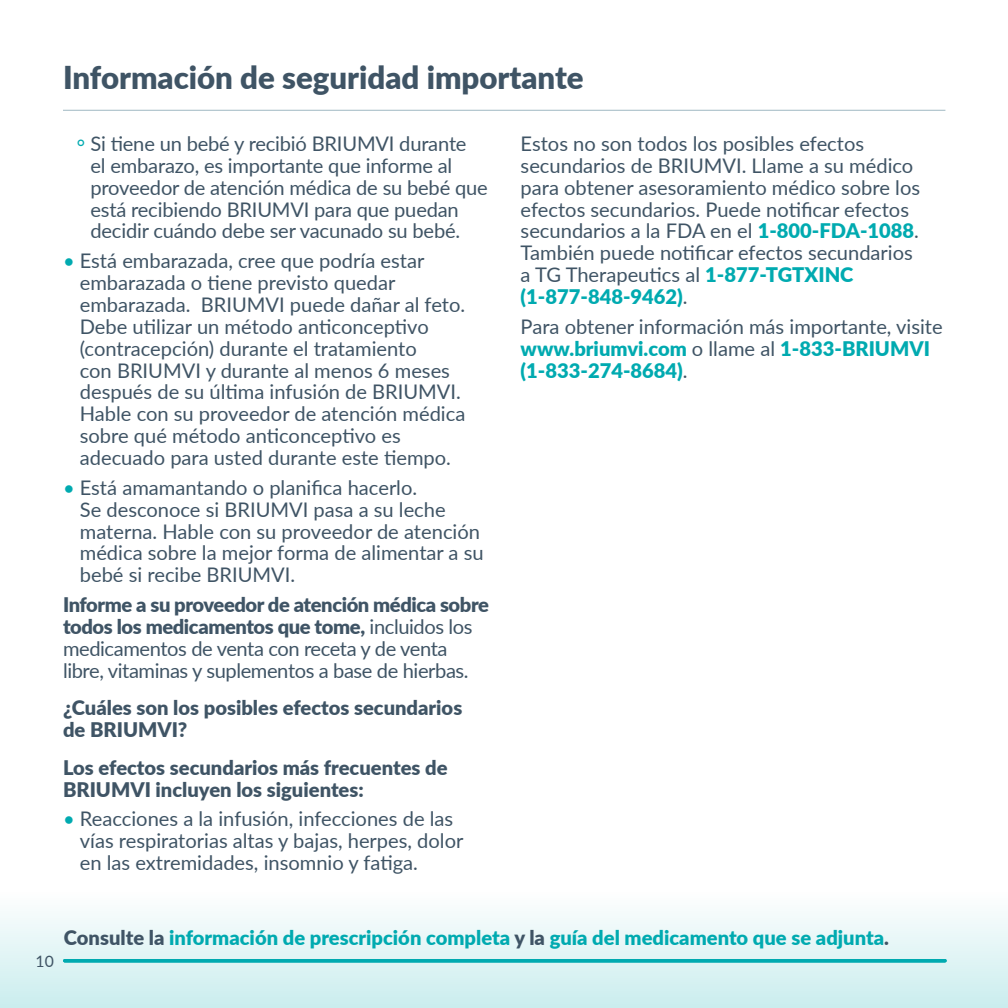
<style>
.page{position:relative;width:1008px;height:1008px;background:#fff}
.page>*{position:absolute;margin:0;border:0;box-sizing:border-box;transform-origin:0 0}
.Headlines{font:900 31.5px "Lato";color:#3f5465}
.Sub_bullets{font:20.12px/21.9px "Lato";color:#3f5465}
.Sub_bullets-2{font:20.12px/21.9px "Lato";letter-spacing:-.02em;color:#3f5465}
.Sub_bullets-3{font:900 20.12px/21.9px "Lato";color:#3f5465}
.Body_copy{font:900 20.12px "Lato";color:#00aab0}
.t1{font:15.75px "Lato";color:#3f5465}
.s1{color:#00aab0}
.s2{font-weight:900}
.s3{font-weight:900;color:#00aab0}
.s4{color:#3f5465}
</style>
<div class="page">
<div style="left:0;top:890px;width:1008px;height:118px;background:linear-gradient(to bottom,#fefefe,#c6eced)"></div>
<hr style="left:65px;top:959px;width:880px;height:3px;background:#00aab0">
<hr style="left:63px;top:110px;width:882px;height:1px;background:#9fb8c2">
<p class="Headlines" style="left:63px;top:54px;width:522px">Información de seguridad importante</p>
<p class="Sub_bullets" style="left:90px;top:132px;width:399px;text-indent:-13px"><span class="s1">°</span> Si tiene un bebé y recibió BRIUMVI durante<br>el embarazo, es importante que informe al proveedor de atención médica de su bebé que está recibiendo BRIUMVI para que puedan decidir cuándo debe ser vacunado su bebé.</p>
<p class="Sub_bullets" style="left:80px;top:249px;width:387px;text-indent:-17px"><span class="s1">•</span> Está embarazada, cree que podría estar embarazada o tiene previsto quedar embarazada. BRIUMVI puede dañar al feto.<br>Debe utilizar un método anticonceptivo (contracepción) durante el tratamiento<br>con BRIUMVI y durante al menos 6 meses después de su última infusión de BRIUMVI.<br>Hable con su proveedor de atención médica sobre qué método anticonceptivo es adecuado para usted durante este tiempo.</p>
<p class="Sub_bullets" style="left:80px;top:476px;width:405px;text-indent:-17px"><span class="s1">•</span> Está amamantando o planifica hacerlo.<br>Se desconoce si BRIUMVI pasa a su leche materna. Hable con su proveedor de atención médica sobre la mejor forma de alimentar a su bebé si recibe BRIUMVI.</p>
<p class="Sub_bullets-2" style="left:63px;top:593px;width:428px"><span class="s2">Informe a su proveedor de atención médica sobre todos los medicamentos que tome,</span> incluidos los medicamentos de venta con receta y de venta libre, vitaminas y suplementos a base de hierbas.</p>
<p class="Sub_bullets-3" style="left:63px;top:696px;width:401px">¿Cuáles son los posibles efectos secundarios de BRIUMVI?</p>
<p class="Sub_bullets-3" style="left:63px;top:756px;width:386px">Los efectos secundarios más frecuentes de<br>BRIUMVI incluyen los siguientes:</p>
<p class="Sub_bullets" style="left:80px;top:807px;width:385px;text-indent:-17px"><span class="s1">•</span> Reacciones a la infusión, infecciones de las vías respiratorias altas y bajas, herpes, dolor en las extremidades, insomnio y fatiga.</p>
<p class="Sub_bullets" style="left:521px;top:132px;width:401px">Estos no son todos los posibles efectos secundarios de BRIUMVI. Llame a su médico para obtener asesoramiento médico sobre los efectos secundarios. Puede notificar efectos secundarios a la FDA en el <span class="s3">1-800-FDA-1088</span>.<br>También puede notificar efectos secundarios a TG Therapeutics al <span class="s3">1-877-TGTXINC (1-877-848-9462)</span>.</p>
<p class="Sub_bullets" style="left:521px;top:315px;width:424px">Para obtener información más importante, visite <span class="s3">www.briumvi.com</span> o llame al <span class="s3">1-833-BRIUMVI (1-833-274-8684)</span>.</p>
<p class="t1" style="left:36px;top:950px;width:20px">10</p>
<p class="Body_copy" style="left:64px;top:923px;width:827px"><span class="s4">Consulte la</span> información de prescripción completa <span class="s4">y la</span> guía del medicamento que se adjunta<span class="s4">.</span></p>
</div>
